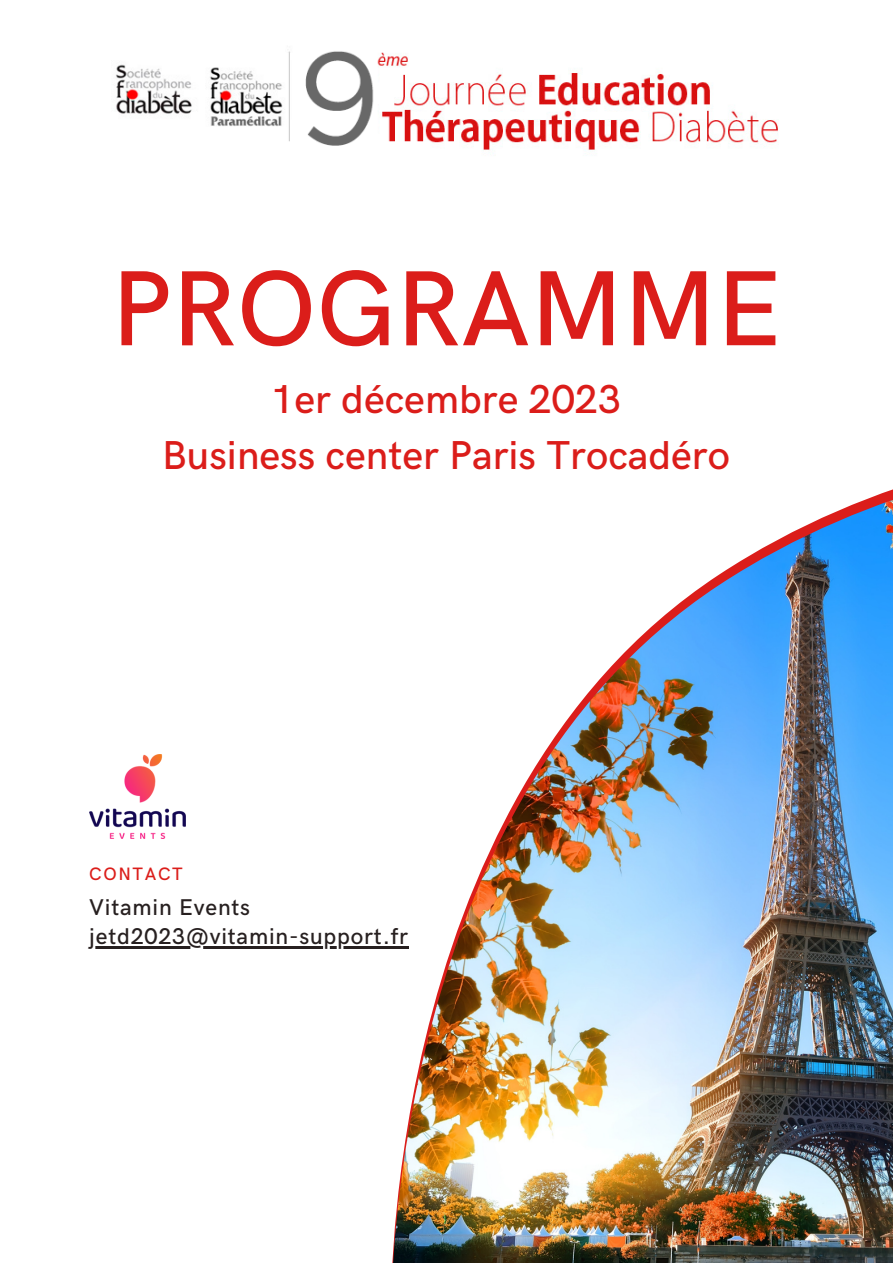
<style>
.page{position:relative;width:893px;height:1264px;background:#fff}
.page>*{position:absolute;margin:0;border:0;box-sizing:border-box;transform-origin:0 0}
.t1{font:500 107.1px "HK Grotesk";color:#db1d1a}
.t2{font:500 40.5px "HK Grotesk";color:#db1d1a}
.t3{font:500 22.8px "HK Grotesk";letter-spacing:.035em;color:#272020}
.t4{font:500 18px "HK Grotesk";letter-spacing:.09em;color:#db1d1a}
</style>
<div class="page">
<img style="left:116px;top:51px;width:662px;height:99px">
<img style="left:390px;top:489px;width:502px;height:773px">
<hr style="left:89px;top:946px;width:320px;height:2px;background:#272020">
<img style="left:89px;top:754px;width:97px;height:85px">
<p class="t1" style="left:111px;top:249px;width:671px">PROGRAMME</p>
<p class="t2" style="left:271px;top:376px;width:351px">1er décembre 2023</p>
<p class="t2" style="left:162px;top:432px;width:569px">Business center Paris Trocadéro</p>
<p class="t4" style="left:89px;top:863px;width:95px">CONTACT</p>
<p class="t3" style="left:89px;top:894px;width:162px">Vitamin Events</p>
<p class="t3" style="left:89px;top:923px;width:320px">jetd2023@vitamin-support.fr</p>
</div>
